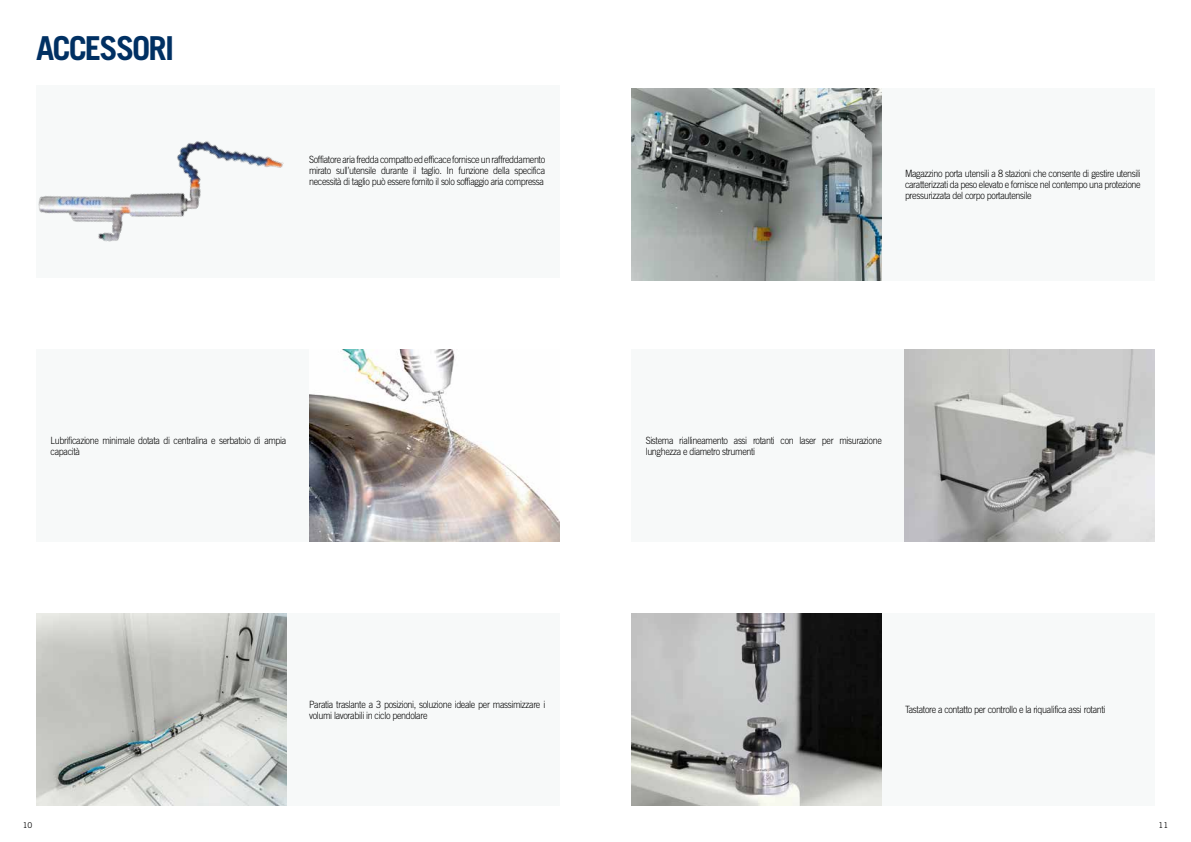
<style>
.page{position:relative;width:1191px;height:842px;background:#fff}
.page>*{position:absolute;margin:0;border:0;box-sizing:border-box;transform-origin:0 0}
.t1{font:700 33px "Trade Gothic LT Std";letter-spacing:-.06em;color:#003063}
.t2{font:300 10px/11px "Trade Gothic LT Std";letter-spacing:-.04em;color:#000;scale:.9 1}
.t3{font:8px "Trade Gothic LT Std";color:#000}
</style>
<div class="page">
<div style="left:36px;top:85px;width:523px;height:193px;background:#f7f9f9"></div>
<div style="left:631px;top:88px;width:524px;height:193px;background:#f7f9f9"></div>
<div style="left:631px;top:349px;width:524px;height:193px;background:#f7f9f9"></div>
<div style="left:631px;top:613px;width:524px;height:193px;background:#f7f9f9"></div>
<div style="left:36px;top:349px;width:523px;height:193px;background:#f7f9f9"></div>
<div style="left:36px;top:613px;width:523px;height:193px;background:#f7f9f9"></div>
<img style="left:38px;top:141px;width:246px;height:101px">
<img style="left:309px;top:349px;width:250px;height:193px">
<img style="left:36px;top:613px;width:250px;height:193px">
<img style="left:632px;top:88px;width:249px;height:193px">
<img style="left:904px;top:349px;width:251px;height:193px">
<img style="left:631px;top:613px;width:250px;height:193px">
<h1 class="t1" style="left:36px;top:28px;width:140px">ACCESSORI</h1>
<p class="t2" style="left:309px;top:154px;width:264px;text-align:justify">Soffiatore aria fredda compatto ed efficace fornisce un raffreddamento mirato sull’utensile durante il taglio. In funzione della specifica necessità di taglio può essere fornito il solo soffiaggio aria compressa</p>
<p class="t2" style="left:51px;top:435px;width:263px">Lubrificazione minimale dotata di centralina e serbatoio di ampia capacità</p>
<p class="t2" style="left:309px;top:699px;width:264px">Paratia traslante a 3 posizioni, soluzione ideale per massimizzare i volumi lavorabili in ciclo pendolare</p>
<p class="t2" style="left:905px;top:168px;width:263px;text-align:justify">Magazzino porta utensili a 8 stazioni che consente di gestire utensili caratterizzati da peso elevato e fornisce nel contempo una protezione pressurizzata del corpo portautensile</p>
<p class="t2" style="left:645px;top:435px;width:264px">Sistema riallineamento assi rotanti con laser per misurazione lunghezza e diametro strumenti</p>
<p class="t2" style="left:905px;top:704px;width:224px">Tastatore a contatto per controllo e la riqualifica assi rotanti</p>
<p class="t3" style="left:23px;top:820px;width:11px">10</p>
<p class="t3" style="left:1158px;top:820px;width:11px">11</p>
</div>
